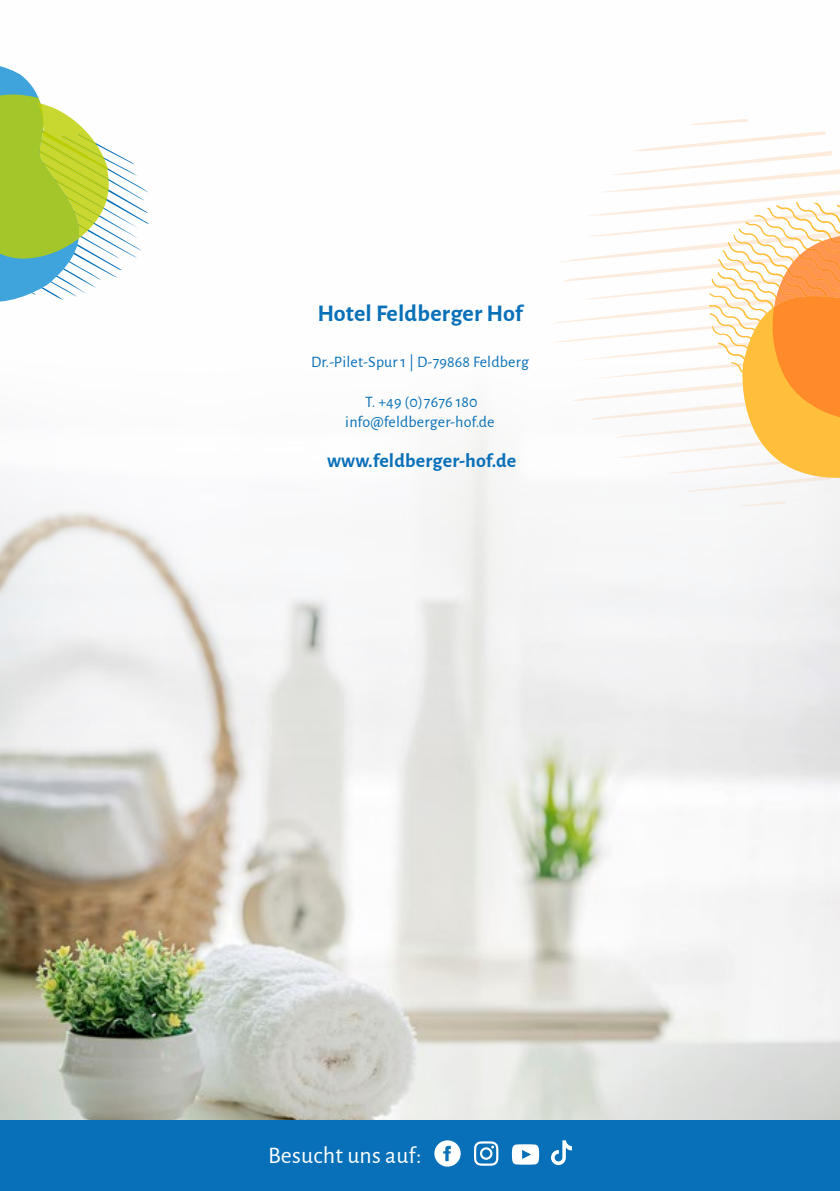
<style>
.page{position:relative;width:840px;height:1191px;background:#fff}
.page>*{position:absolute;margin:0;border:0;box-sizing:border-box;transform-origin:0 0}
.t1{font:700 24px "Alegreya Sans";letter-spacing:.005em;color:#0870b8}
.t2{font:23.8px "Alegreya Sans";letter-spacing:.01em;color:#fff}
.t3{font:700 20px "Alegreya Sans";letter-spacing:.01em;color:#0870b8}
.t4{font:16px/20px "Alegreya Sans";letter-spacing:.01em;color:#0870b8;text-align:center}
</style>
<div class="page">
<div style="left:0;top:1119px;width:839px;height:72px;background:#0870b8"></div>
<img style="left:0;top:119px;width:839px;height:1000px">
<svg style="left:0;top:66px;width:149px;height:277px"></svg>
<svg style="left:550px;top:131px;width:289px;height:360px"></svg>
<svg style="left:434px;top:1140px;width:26px;height:26px"></svg>
<svg style="left:511px;top:1144px;width:28px;height:20px"></svg>
<svg style="left:474px;top:1141px;width:24px;height:24px"></svg>
<svg style="left:551px;top:1140px;width:20px;height:25px"></svg>
<h1 class="t1" style="left:317px;top:296px;width:207px">Hotel Feldberger Hof</h1>
<p class="t4" style="left:311px;top:351px;width:219px">Dr.-Pilet-Spur 1 | D-79868 Feldberg</p>
<p class="t4" style="left:345px;top:391px;width:151px">T. +49 (0) 7676 180 info@feldberger-hof.de</p>
<p class="t3" style="left:327px;top:446px;width:190px">www.feldberger-hof.de</p>
<h2 class="t2" style="left:268px;top:1138px;width:155px">Besucht uns auf:</h2>
</div>
